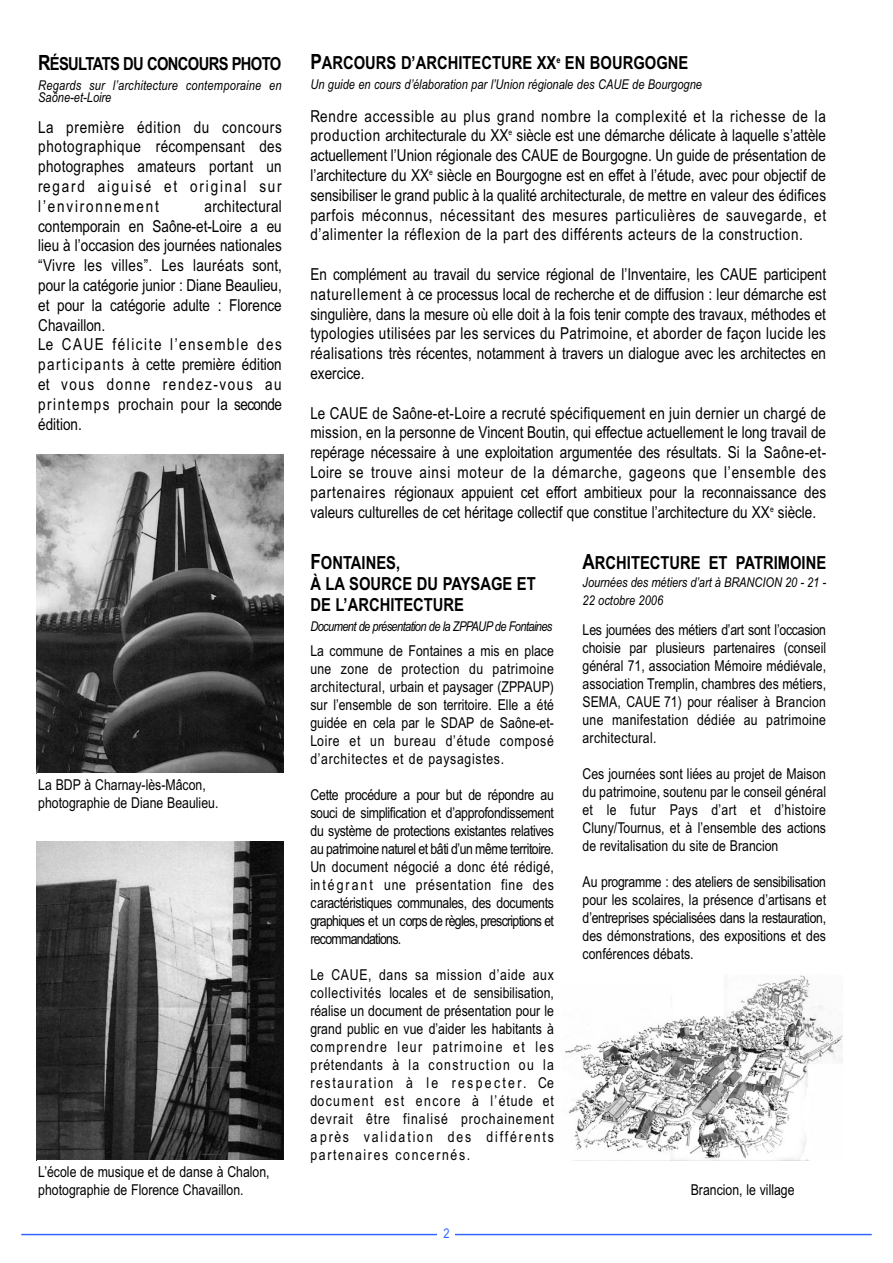
<style>
.page{position:relative;width:893px;height:1263px;background:#fff}
.page>*{position:absolute;margin:0;border:0;box-sizing:border-box;transform-origin:0 0}
.t1{font:700 18px/21px "Arial Narrow";color:#000}
.t2{font:700 18px "Arial Narrow";letter-spacing:-.035em;color:#000}
.t3{font:16.5px/19.8px "Arial Narrow";color:#000;text-align:justify}
.t4{font:15px/18px "Arial Narrow";color:#000;text-align:justify}
.t5{font:italic 13.5px/12px "Arial Narrow";color:#000}
.t6{font:italic 13.5px "Arial Narrow";letter-spacing:-.045em;color:#000}
.t7{font:13.5px "Arial Narrow";color:#36f}
.s1{font-size:21px}
</style>
<div class="page">
<hr style="left:21px;top:1234px;width:851px;height:1px;background:#36f">
<div style="left:438px;top:1226px;width:17px;height:17px;background:#fff"></div>
<img style="left:565px;top:975px;width:278px;height:185px">
<img style="left:37px;top:841px;width:246px;height:319px">
<img style="left:37px;top:455px;width:246px;height:318px">
<p class="t2" style="left:38px;top:57px;width:245px"><span class="s1">R</span>ÉSULTATS DU CONCOURS PHOTO</p>
<p class="t5" style="left:38px;top:80px;width:245px">Regards sur l’architecture contemporaine en<br>Saône-et-Loire</p>
<p class="t3" style="left:38px;top:118px;width:245px">La première édition du concours photographique récompensant des photographes amateurs portant un regard aiguisé et original sur l’environnement</p>
<p class="t3" style="left:38px;top:198px;width:245px;text-align:left;text-indent:166px">architectural contemporain en Saône-et-Loire a eu lieu à l’occasion des journées nationales “Vivre les villes”. Les lauréats sont, pour la catégorie junior : Diane Beaulieu, et pour la catégorie adulte : Florence<br>Chavaillon.<br>Le CAUE félicite l’ensemble des participants à cette première édition et vous donne rendez-vous au printemps prochain pour la seconde édition.</p>
<p class="t4" style="left:38px;top:777px;width:182px">La BDP à Charnay-lès-Mâcon, photographie de Diane Beaulieu.</p>
<p class="t4" style="left:38px;top:1164px;width:233px">L’école de musique et de danse à Chalon, photographie de Florence Chavaillon.</p>
<p class="t1" style="left:310px;top:54px;width:379px"><span class="s1">P</span>ARCOURS D’ARCHITECTURE XX<sup>e</sup> EN BOURGOGNE</p>
<p class="t5" style="left:310px;top:79px;width:393px">Un guide en cours d’élaboration par l’Union régionale des CAUE de Bourgogne</p>
<p class="t3" style="left:310px;top:108px;width:517px">Rendre accessible au plus grand nombre la complexité et la richesse de la production architecturale du XX<sup>e</sup> siècle est une démarche délicate à laquelle s’attèle actuellement l’Union régionale des CAUE de Bourgogne. Un guide de présentation de l’architecture du XX<sup>e</sup> siècle en Bourgogne est en effet à l’étude, avec pour objectif de sensibiliser le grand public à la qualité architecturale, de mettre en valeur des édifices parfois méconnus, nécessitant des mesures particulières de sauvegarde, et d’alimenter la réflexion de la part des différents acteurs de la construction.</p>
<p class="t3" style="left:310px;top:266px;width:517px">En complément au travail du service régional de l’Inventaire, les CAUE participent naturellement à ce processus local de recherche et de diffusion : leur démarche est singulière, dans la mesure où elle doit à la fois tenir compte des travaux, méthodes et typologies utilisées par les services du Patrimoine, et aborder de façon lucide les réalisations très récentes, notamment à travers un dialogue avec les architectes en exercice.</p>
<p class="t3" style="left:310px;top:405px;width:517px">Le CAUE de Saône-et-Loire a recruté spécifiquement en juin dernier un chargé de mission, en la personne de Vincent Boutin, qui effectue actuellement le long travail de repérage nécessaire à une exploitation argumentée des résultats. Si la Saône-et-Loire se trouve ainsi moteur de la démarche, gageons que l’ensemble des partenaires régionaux appuient cet effort ambitieux pour la reconnaissance des valeurs culturelles de cet héritage collectif que constitue l’architecture du XX<sup>e</sup> siècle.</p>
<p class="t1" style="left:310px;top:554px;width:227px"><span class="s1">F</span>ONTAINES,<br>À LA SOURCE DU PAYSAGE ET<br>DE L’ARCHITECTURE</p>
<p class="t6" style="left:310px;top:621px;width:244px">Document de présentation de la ZPPAUP de Fontaines</p>
<p class="t4" style="left:310px;top:643px;width:245px">La commune de Fontaines a mis en place une zone de protection du patrimoine architectural, urbain et paysager (ZPPAUP) sur l’ensemble de son territoire. Elle a été guidée en cela par le SDAP de Saône-et-Loire et un bureau d’étude composé d’architectes et de paysagistes.</p>
<p class="t4" style="left:310px;top:787px;width:245px">Cette procédure a pour but de répondre au souci de simplification et d’approfondissement du système de protections existantes relatives au patrimoine naturel et bâti d’un même territoire.<br>Un document négocié a donc été rédigé, intégrant une présentation fine des caractéristiques communales, des documents graphiques et un corps de règles, prescriptions et recommandations.</p>
<p class="t4" style="left:310px;top:967px;width:245px">Le CAUE, dans sa mission d’aide aux collectivités locales et de sensibilisation, réalise un document de présentation pour le grand public en vue d’aider les habitants à comprendre leur patrimoine et les prétendants à la construction ou la restauration à le respecter. Ce document est encore à l’étude et devrait être finalisé prochainement après validation des différents partenaires concernés.</p>
<p class="t7" style="left:443px;top:1228px;width:8px">2</p>
<p class="t1" style="left:582px;top:554px;width:245px"><span class="s1">A</span>RCHITECTURE ET PATRIMOINE</p>
<p class="t5" style="left:582px;top:575px;width:245px;line-height:18px">Journées des métiers d’art à BRANCION 20 - 21 -<br>22 octobre 2006</p>
<p class="t4" style="left:582px;top:622px;width:245px">Les journées des métiers d’art sont l’occasion choisie par plusieurs partenaires (conseil général 71, association Mémoire médiévale, association Tremplin, chambres des métiers, SEMA, CAUE 71) pour réaliser à Brancion une manifestation dédiée au patrimoine architectural.</p>
<p class="t4" style="left:582px;top:766px;width:245px">Ces journées sont liées au projet de Maison du patrimoine, soutenu par le conseil général et le futur Pays d’art et d’histoire Cluny/Tournus, et à l’ensemble des actions de revitalisation du site de Brancion</p>
<p class="t4" style="left:582px;top:874px;width:245px">Au programme : des ateliers de sensibilisation pour les scolaires, la présence d’artisans et d’entreprises spécialisées dans la restauration, des démonstrations, des expositions et des conférences débats.</p>
<p class="t4" style="left:691px;top:1182px;width:105px">Brancion, le village</p>
</div>
